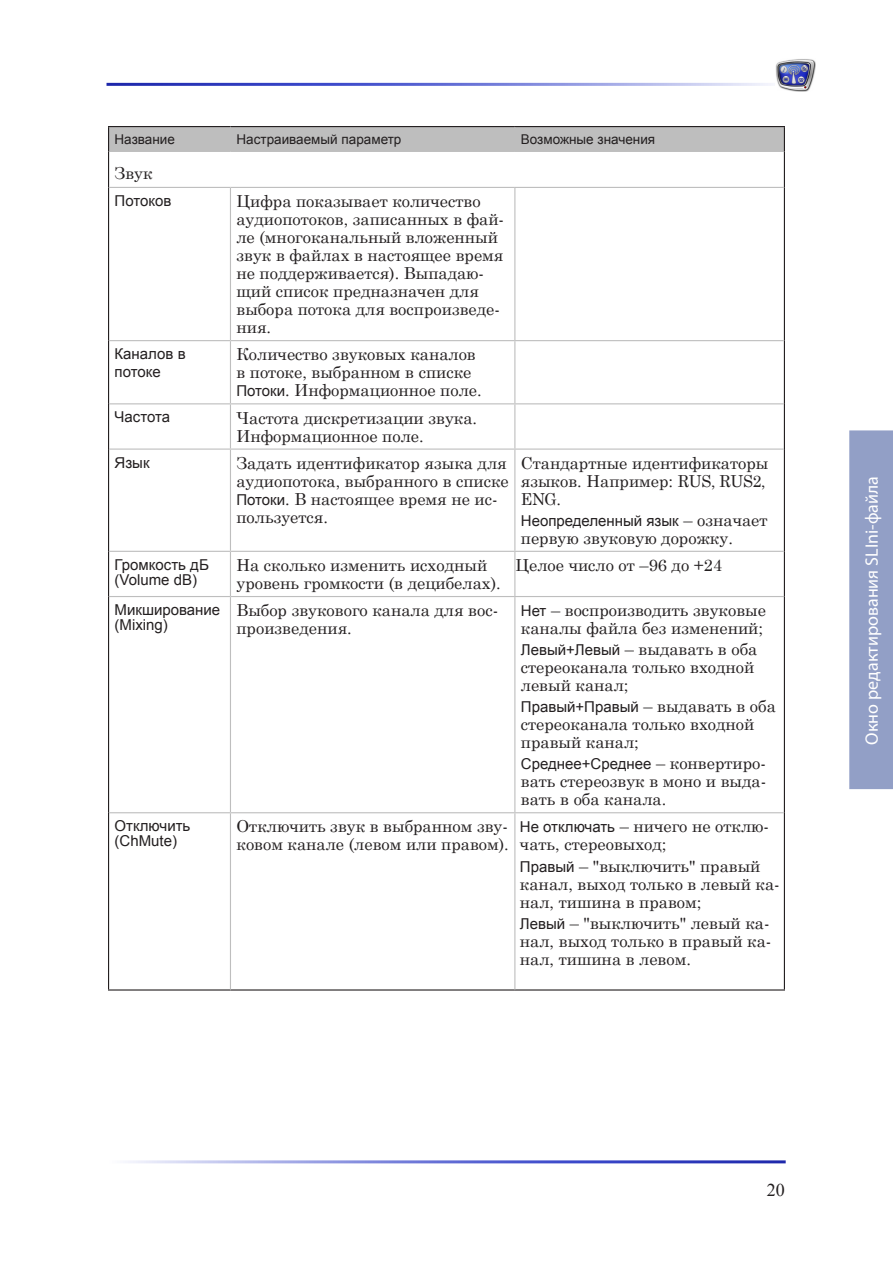
<style>
.page{position:relative;width:893px;height:1263px;background:#fff}
.page>*{position:absolute;margin:0;border:0;box-sizing:border-box;transform-origin:0 0}
.t1{font:18px "Myriad Pro";color:#fff}
.t2{font:18px "Times New Roman";color:#231f20}
.TableParagraph{font:16.5px/18px "Century Schoolbook";color:#231f20}
.TableParagraph-2{font:15px/18px "Arial";color:#231f20}
.TableHeader{font:13.5px "Arial";color:#231f20}
.s1{font-family:"Arial";font-size:15px}
.s2{font-family:"Century Schoolbook";font-size:16.5px}
</style>
<div class="page">
<hr style="left:108px;top:126px;width:122px;height:1px;background:#231f20">
<hr style="left:230px;top:126px;width:285px;height:1px;background:#231f20">
<hr style="left:515px;top:126px;width:270px;height:1px;background:#231f20">
<hr style="left:108px;top:551px;width:1px;height:45px;background:#231f20">
<hr style="left:784px;top:551px;width:1px;height:45px;background:#231f20">
<hr style="left:108px;top:813px;width:1px;height:159px;background:#231f20">
<hr style="left:784px;top:813px;width:1px;height:159px;background:#231f20">
<div style="left:108px;top:127px;width:677px;height:24px;background:#bebebe"></div>
<hr style="left:109px;top:151px;width:121px;height:1px;background:#bebebe">
<hr style="left:230px;top:151px;width:285px;height:1px;background:#bebebe">
<hr style="left:515px;top:151px;width:269px;height:1px;background:#bebebe">
<hr style="left:230px;top:552px;width:1px;height:44px;background:#bebebe">
<hr style="left:514px;top:552px;width:1px;height:44px;background:#bebebe">
<hr style="left:230px;top:813px;width:1px;height:159px;background:#bebebe">
<hr style="left:514px;top:813px;width:1px;height:159px;background:#bebebe">
<hr style="left:109px;top:596px;width:121px;height:1px;background:#bebebe">
<hr style="left:230px;top:596px;width:285px;height:1px;background:#bebebe">
<hr style="left:515px;top:596px;width:269px;height:1px;background:#bebebe">
<svg style="left:108px;top:972px;width:1px;height:17px"></svg>
<svg style="left:784px;top:972px;width:1px;height:17px"></svg>
<hr style="left:108px;top:989px;width:122px;height:1px;background:#231f20">
<hr style="left:230px;top:989px;width:285px;height:1px;background:#231f20">
<hr style="left:515px;top:989px;width:270px;height:1px;background:#231f20">
<svg style="left:230px;top:972px;width:1px;height:17px"></svg>
<svg style="left:514px;top:972px;width:1px;height:17px"></svg>
<hr style="left:108px;top:151px;width:1px;height:36px;background:#231f20">
<hr style="left:784px;top:151px;width:1px;height:36px;background:#231f20">
<hr style="left:108px;top:187px;width:1px;height:154px;background:#231f20">
<hr style="left:784px;top:187px;width:1px;height:154px;background:#231f20">
<hr style="left:108px;top:341px;width:1px;height:63px;background:#231f20">
<hr style="left:784px;top:341px;width:1px;height:63px;background:#231f20">
<hr style="left:108px;top:404px;width:1px;height:45px;background:#231f20">
<hr style="left:784px;top:404px;width:1px;height:45px;background:#231f20">
<hr style="left:108px;top:449px;width:1px;height:102px;background:#231f20">
<hr style="left:784px;top:449px;width:1px;height:102px;background:#231f20">
<hr style="left:108px;top:596px;width:1px;height:217px;background:#231f20">
<hr style="left:784px;top:596px;width:1px;height:217px;background:#231f20">
<hr style="left:109px;top:187px;width:121px;height:1px;background:#bebebe">
<hr style="left:230px;top:187px;width:285px;height:1px;background:#bebebe">
<hr style="left:230px;top:188px;width:1px;height:152px;background:#bebebe">
<hr style="left:515px;top:187px;width:269px;height:1px;background:#bebebe">
<hr style="left:514px;top:188px;width:1px;height:152px;background:#bebebe">
<hr style="left:109px;top:340px;width:121px;height:1px;background:#bebebe">
<hr style="left:230px;top:340px;width:285px;height:1px;background:#bebebe">
<hr style="left:230px;top:341px;width:1px;height:62px;background:#bebebe">
<hr style="left:515px;top:340px;width:269px;height:1px;background:#bebebe">
<hr style="left:514px;top:341px;width:1px;height:62px;background:#bebebe">
<hr style="left:109px;top:403px;width:121px;height:1px;background:#bebebe">
<hr style="left:230px;top:403px;width:285px;height:1px;background:#bebebe">
<hr style="left:230px;top:404px;width:1px;height:44px;background:#bebebe">
<hr style="left:515px;top:403px;width:269px;height:1px;background:#bebebe">
<hr style="left:514px;top:404px;width:1px;height:44px;background:#bebebe">
<hr style="left:109px;top:448px;width:121px;height:2px;background:#bebebe">
<hr style="left:230px;top:448px;width:285px;height:2px;background:#bebebe">
<hr style="left:230px;top:450px;width:1px;height:101px;background:#bebebe">
<hr style="left:515px;top:448px;width:269px;height:2px;background:#bebebe">
<hr style="left:514px;top:450px;width:1px;height:101px;background:#bebebe">
<hr style="left:109px;top:551px;width:121px;height:1px;background:#bebebe">
<hr style="left:230px;top:551px;width:285px;height:1px;background:#bebebe">
<hr style="left:515px;top:551px;width:269px;height:1px;background:#bebebe">
<hr style="left:230px;top:597px;width:1px;height:215px;background:#bebebe">
<hr style="left:514px;top:597px;width:1px;height:215px;background:#bebebe">
<hr style="left:109px;top:812px;width:121px;height:1px;background:#bebebe">
<hr style="left:230px;top:812px;width:285px;height:1px;background:#bebebe">
<hr style="left:515px;top:812px;width:269px;height:1px;background:#bebebe">
<img style="left:776px;top:59px;width:40px;height:32px">
<div style="left:849px;top:430px;width:44px;height:359px;background:#929fc6"></div>
<p class="TableHeader" style="left:115px;top:130px;width:62px">Название</p>
<p class="TableHeader" style="left:236px;top:130px;width:166px">Настраиваемый параметр</p>
<p class="TableHeader" style="left:521px;top:130px;width:136px">Возможные значения</p>
<p class="TableParagraph" style="left:115px;top:162px;width:40px">Звук</p>
<p class="TableParagraph-2" style="left:115px;top:192px;width:58px">Потоков</p>
<p class="TableParagraph" style="left:236px;top:191px;width:269px">Цифра показывает количество аудиопотоков, записанных в фай&shy;ле (многоканальный вложенный звук в файлах в настоящее время не поддерживается). Выпадаю&shy;щий список предназначен для выбора потока для воспроизведе&shy;ния.</p>
<p class="TableParagraph-2" style="left:115px;top:345px;width:73px">Каналов в потоке</p>
<p class="TableParagraph" style="left:236px;top:344px;width:247px">Количество звуковых каналов в потоке, выбранном в списке<br><span class="s1">Потоки</span>. Информационное поле.</p>
<p class="TableParagraph-2" style="left:115px;top:408px;width:57px">Частота</p>
<p class="TableParagraph" style="left:236px;top:407px;width:242px">Частота дискретизации звука.<br>Информационное поле.</p>
<p class="TableParagraph-2" style="left:115px;top:453px;width:37px">Язык</p>
<p class="TableParagraph" style="left:236px;top:452px;width:274px">Задать идентификатор языка для аудиопотока, выбранного в списке<br><span class="s1">Потоки</span>. В настоящее время не ис&shy;пользуется.</p>
<p class="TableParagraph" style="left:521px;top:452px;width:249px">Стандартные идентификаторы языков. Например: RUS, RUS2,<br>ENG.</p>
<p class="TableParagraph-2" style="left:521px;top:512px;width:248px">Неопределенный язык <span class="s2">– означает</span></p>
<p class="TableParagraph" style="left:521px;top:527px;width:214px">первую звуковую дорожку.</p>
<p class="TableParagraph-2" style="left:115px;top:556px;width:96px">Громкость дБ</p>
<p class="TableParagraph-2" style="left:115px;top:571px;width:84px">(Volume dB)</p>
<p class="TableParagraph" style="left:236px;top:555px;width:266px">На сколько изменить исходный уровень громкости (в децибелах).</p>
<p class="TableParagraph" style="left:515px;top:555px;width:208px">Целое число от –96 до +24</p>
<p class="TableParagraph-2" style="left:115px;top:601px;width:107px">Микширование</p>
<p class="TableParagraph-2" style="left:115px;top:616px;width:55px">(Mixing)</p>
<p class="TableParagraph" style="left:236px;top:600px;width:263px">Выбор звукового канала для вос&shy;произведения.</p>
<p class="TableParagraph" style="left:521px;top:600px;width:247px"><span class="s1">Нет</span> – воспроизводить звуковые каналы файла без изменений;</p>
<p class="TableParagraph" style="left:521px;top:639px;width:238px"><span class="s1">Левый+Левый</span> – выдавать в оба стереоканала только входной левый канал;</p>
<p class="TableParagraph-2" style="left:521px;top:698px;width:256px">Правый+Правый <span class="s2">– выдавать в оба</span></p>
<p class="TableParagraph" style="left:521px;top:714px;width:235px">стереоканала только входной правый канал;</p>
<p class="TableParagraph-2" style="left:521px;top:755px;width:247px">Среднее+Среднее <span class="s2">– конвертиро-</span></p>
<p class="TableParagraph" style="left:521px;top:771px;width:247px">вать стереозвук в моно и выда&shy;вать в оба канала.</p>
<p class="TableParagraph-2" style="left:115px;top:817px;width:77px">Отключить</p>
<p class="TableParagraph-2" style="left:115px;top:832px;width:64px">(ChMute)</p>
<p class="TableParagraph" style="left:236px;top:816px;width:274px">Отключить звук в выбранном зву&shy;ковом канале (левом или правом).</p>
<p class="TableParagraph" style="left:520px;top:816px;width:251px"><span class="s1">Не отключать</span> – ничего не отклю&shy;чать, стереовыход;</p>
<p class="TableParagraph" style="left:520px;top:855px;width:261px"><span class="s1">Правый</span> – "выключить" правый канал, выход только в левый ка&shy;нал, тишина в правом;</p>
<p class="TableParagraph" style="left:520px;top:912px;width:253px;text-align:justify"><span class="s1">Левый</span> – "выключить" левый ка&shy;нал, выход только в правый ка&shy;нал, тишина в левом.</p>
<p class="t1" style="left:861px;top:744px;width:270px;rotate:-90deg">Окно редактирования SLIni-файла</p>
<p class="t2" style="left:767px;top:1177px;width:20px">20</p>
</div>
